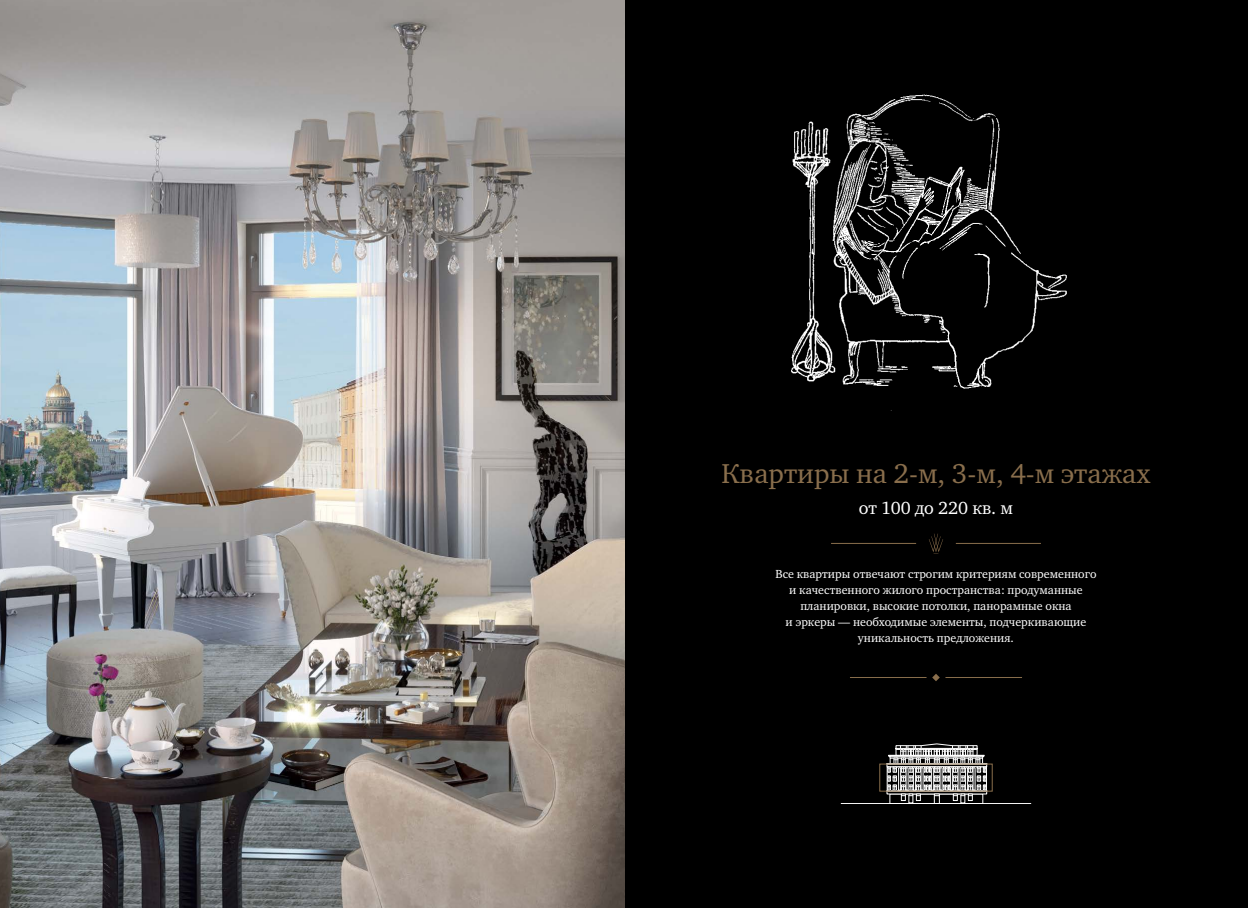
<style>
.page{position:relative;width:1248px;height:908px;background:#fff}
.page>*{position:absolute;margin:0;border:0;box-sizing:border-box;transform-origin:0 0}
.t1{font:28px "Charter ITC";color:#896e4c}
.t2{font:18px "Charter ITC";color:#fff}
.t3{font:12px/16px "Charter ITC";color:#fff;text-align:center}
</style>
<div class="page">
<div style="left:624px;top:0;width:623px;height:907px;background:#000"></div>
<img style="left:791px;top:94px;width:276px;height:317px">
<hr style="left:955px;top:542px;width:85px;height:1px;background:#896e4c">
<hr style="left:831px;top:542px;width:85px;height:1px;background:#896e4c">
<svg style="left:929px;top:533px;width:14px;height:19px"></svg>
<hr style="left:945px;top:676px;width:76px;height:1px;background:#896e4c">
<svg style="left:932px;top:674px;width:7px;height:7px"></svg>
<hr style="left:849px;top:676px;width:77px;height:1px;background:#896e4c">
<img style="left:0;top:0;width:624px;height:907px">
<svg style="left:887px;top:743px;width:99px;height:59px"></svg>
<hr style="left:840px;top:802px;width:191px;height:1px;background:#fff">
<h1 class="t1" style="left:721px;top:456px;width:430px">Квартиры на 2-м, 3-м, 4-м этажах</h1>
<h2 class="t2" style="left:858px;top:496px;width:156px">от 100 до 220 кв. м</h2>
<p class="t3" style="left:775px;top:565px;width:322px">Все квартиры отвечают строгим критериям современного и качественного жилого пространства: продуманные планировки, высокие потолки, панорамные окна<br>и эркеры — необходимые элементы, подчеркивающие уникальность предложения.</p>
</div>
